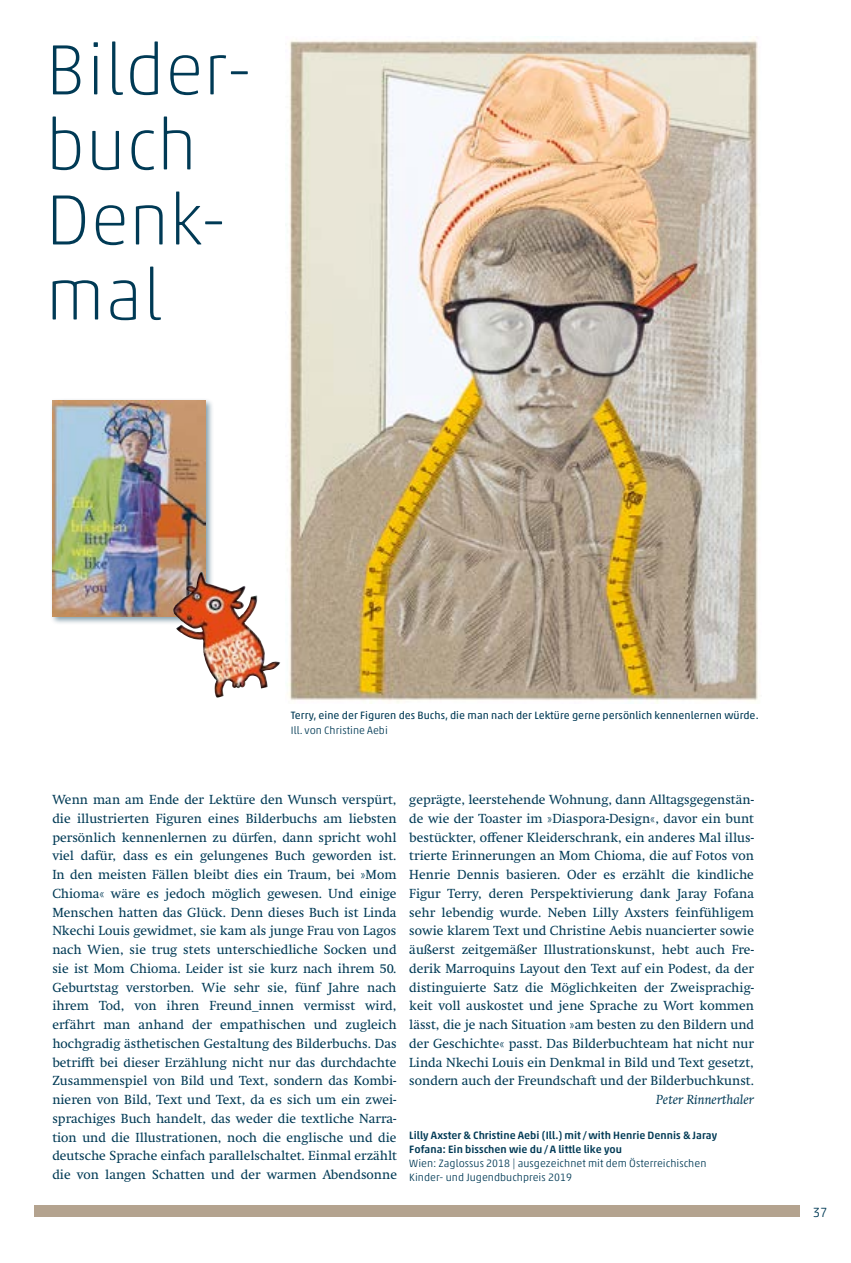
<style>
.page{position:relative;width:851px;height:1263px;background:#fff}
.page>*{position:absolute;margin:0;border:0;box-sizing:border-box;transform-origin:0 0}
.t1{font:100 72px/75px "Akko Pro";letter-spacing:.005em;color:#003a55}
.t2{font:300 13.5px "Akko Pro";color:#003a55}
.t3{font:13.35px/18.8px "Swift Neue LT Pro";letter-spacing:.005em;color:#003a55;text-align:justify}
.t4{font:italic 13.35px "Swift Neue LT Pro";letter-spacing:.005em;color:#003a55}
.t5{font:300 10.8px/14.2px "Akko Pro";letter-spacing:.005em;color:#003a55}
.t6{font:500 10.8px/14.2px "Akko Pro";letter-spacing:.005em;color:#003a55}
.t7{font:10.8px "Akko Pro";letter-spacing:.005em;color:#003a55}
</style>
<div class="page">
<img style="left:285px;top:39px;width:474px;height:665px">
<div style="left:50px;top:398px;width:164px;height:227px;background:#003a55;opacity:.5"></div>
<img style="left:52px;top:400px;width:153px;height:216px">
<img style="left:173px;top:571px;width:107px;height:127px">
<div style="left:34px;top:1205px;width:765px;height:11px;background:#b4a38f"></div>
<h1 class="t1" style="left:46px;top:32px;width:208px">Bilder&shy;buch<br>Denk&shy;mal</h1>
<p class="t7" style="left:291px;top:709px;width:469px">Terry, eine der Figuren des Buchs, die man nach der Lektüre gerne persönlich kennenlernen würde.</p>
<p class="t5" style="left:291px;top:722px;width:99px">Ill. von Christine Aebi</p>
<p class="t3" style="left:52px;top:790px;width:346px">Wenn man am Ende der Lektüre den Wunsch verspürt, die illustrierten Figuren eines Bilderbuchs am liebsten persönlich kennenlernen zu dürfen, dann spricht wohl viel dafür, dass es ein gelungenes Buch geworden ist.<br>In den meisten Fällen bleibt dies ein Traum, bei »Mom Chioma« wäre es jedoch möglich gewesen. Und einige Menschen hatten das Glück. Denn dieses Buch ist Linda Nkechi Louis gewidmet, sie kam als junge Frau von Lagos nach Wien, sie trug stets unterschiedliche Socken und sie ist Mom Chioma. Leider ist sie kurz nach ihrem 50.<br>Geburtstag verstorben. Wie sehr sie, fünf Jahre nach ihrem Tod, von ihren Freund_innen vermisst wird, erfährt man anhand der empathischen und zugleich hochgradig ästhetischen Gestaltung des Bilderbuchs. Das betrifft bei dieser Erzählung nicht nur das durchdachte Zusammenspiel von Bild und Text, sondern das Kombi&shy;nieren von Bild, Text und Text, da es sich um ein zwei&shy;sprachiges Buch handelt, das weder die textliche Narra&shy;tion und die Illustrationen, noch die englische und die deutsche Sprache einfach parallelschaltet. Einmal erzählt die von langen Schatten und der warmen Abendsonne</p>
<p class="t3" style="left:409px;top:790px;width:346px">geprägte, leerstehende Wohnung, dann Alltagsgegenstän&shy;de wie der Toaster im »Diaspora-Design«, davor ein bunt bestückter, offener Kleiderschrank, ein anderes Mal illus&shy;trierte Erinnerungen an Mom Chioma, die auf Fotos von Henrie Dennis basieren. Oder es erzählt die kindliche Figur Terry, deren Perspektivierung dank Jaray Fofana sehr lebendig wurde. Neben Lilly Axsters feinfühligem sowie klarem Text und Christine Aebis nuancierter sowie äußerst zeitgemäßer Illustrationskunst, hebt auch Fre&shy;derik Marroquins Layout den Text auf ein Podest, da der distinguierte Satz die Möglichkeiten der Zweisprachig&shy;keit voll auskostet und jene Sprache zu Wort kommen lässt, die je nach Situation »am besten zu den Bildern und der Geschichte« passt. Das Bilderbuchteam hat nicht nur Linda Nkechi Louis ein Denkmal in Bild und Text gesetzt, sondern auch der Freundschaft und der Bilderbuchkunst.</p>
<p class="t4" style="left:656px;top:1092px;width:99px">Peter Rinnerthaler</p>
<p class="t6" style="left:409px;top:1128px;width:309px">Lilly Axster &amp; Christine Aebi (Ill.) mit /with Henrie Dennis &amp; Jaray<br>Fofana: Ein bisschen wie du/A little like you</p>
<p class="t5" style="left:409px;top:1156px;width:298px">Wien: Zaglossus 2018 | ausgezeichnet mit dem Österreichischen<br>Kinder- und Jugendbuchpreis 2019</p>
<p class="t2" style="left:812px;top:1204px;width:16px">37</p>
</div>
